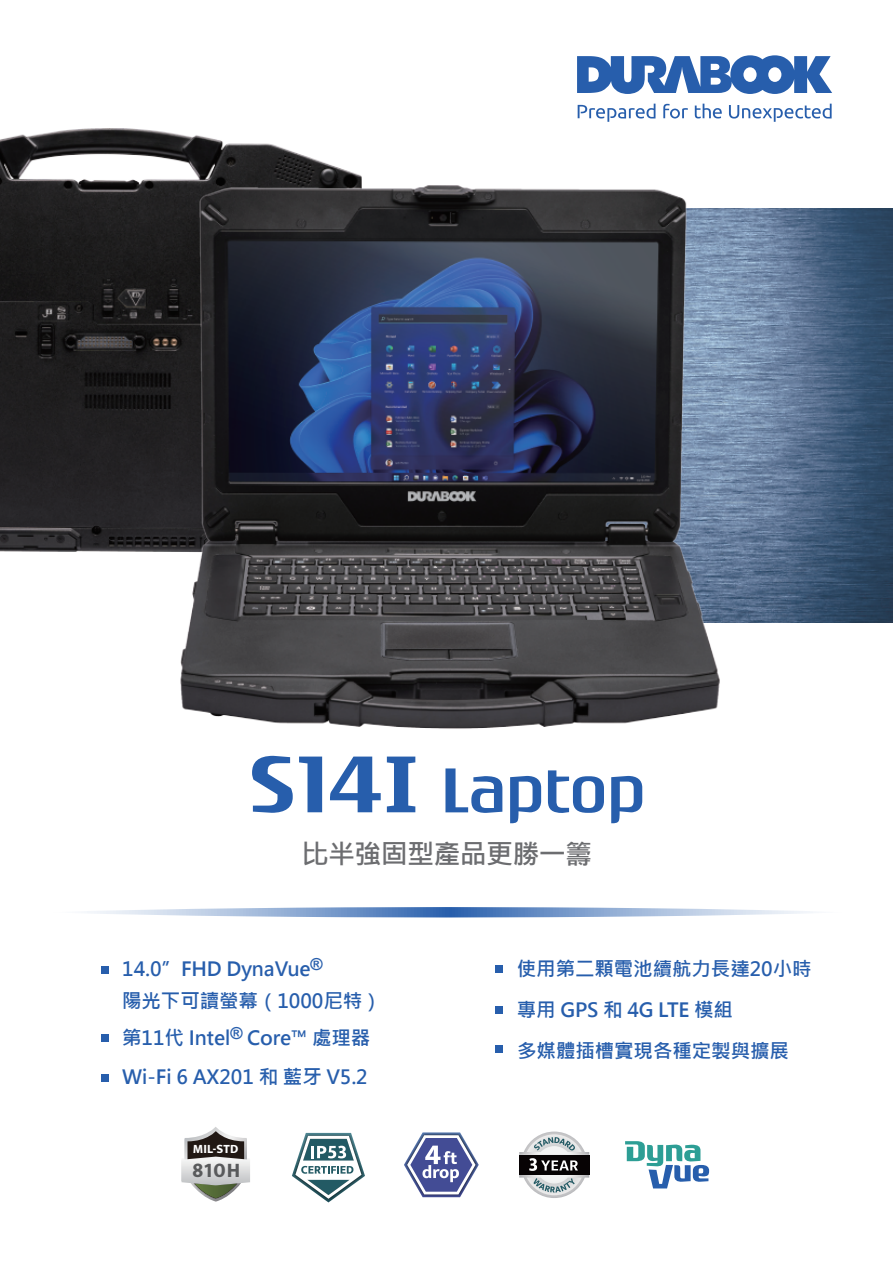
<style>
.page{position:relative;width:893px;height:1263px;background:#fff}
.page>*{position:absolute;margin:0;border:0;box-sizing:border-box;transform-origin:0 0}
.t1{font:700 27px "Microsoft Jheng Hei";letter-spacing:-.025em;color:#6c6d70}
.t2{font:800 20.55px "Mukta";color:#595a5c}
.t3{font:700 19.5px/31.5px "Microsoft Jheng Hei";letter-spacing:-.005em;color:#275eac}
.t4{font:800 12.6px "Mukta";letter-spacing:.01em;color:#fff}
</style>
<div class="page">
<svg style="left:577px;top:55px;width:255px;height:39px"></svg>
<svg style="left:695px;top:104px;width:27px;height:14px"></svg>
<svg style="left:663px;top:104px;width:25px;height:15px"></svg>
<svg style="left:578px;top:104px;width:77px;height:15px"></svg>
<svg style="left:729px;top:104px;width:103px;height:15px"></svg>
<svg style="left:87px;top:907px;width:726px;height:10px"></svg>
<div style="left:101px;top:966px;width:8px;height:7px;background:#275eac"></div>
<div style="left:101px;top:1034px;width:8px;height:8px;background:#275eac"></div>
<div style="left:495px;top:1006px;width:8px;height:8px;background:#275eac"></div>
<div style="left:495px;top:965px;width:8px;height:8px;background:#275eac"></div>
<div style="left:101px;top:1074px;width:8px;height:7px;background:#275eac"></div>
<svg style="left:445px;top:779px;width:57px;height:34px"></svg>
<svg style="left:510px;top:779px;width:31px;height:44px"></svg>
<svg style="left:611px;top:779px;width:31px;height:44px"></svg>
<svg style="left:548px;top:779px;width:56px;height:34px"></svg>
<svg style="left:252px;top:779px;width:41px;height:34px"></svg>
<svg style="left:307px;top:779px;width:15px;height:33px"></svg>
<svg style="left:330px;top:779px;width:51px;height:33px"></svg>
<svg style="left:387px;top:779px;width:28px;height:33px"></svg>
<div style="left:495px;top:1044px;width:8px;height:8px;background:#275eac"></div>
<svg style="left:625px;top:1141px;width:84px;height:47px"></svg>
<svg style="left:404px;top:1132px;width:75px;height:65px"></svg>
<svg style="left:519px;top:1131px;width:70px;height:67px"></svg>
<svg style="left:292px;top:1133px;width:73px;height:69px"></svg>
<svg style="left:181px;top:1127px;width:69px;height:74px"></svg>
<img style="left:0;top:119px;width:893px;height:660px">
<h1 class="t1" style="left:302px;top:837px;width:292px">比半強固型產品更勝一籌</h1>
<p class="t3" style="left:122px;top:953px;width:261px">14.0”FHD DynaVue<sup>®<br></sup>陽光下可讀螢幕（1000尼特）</p>
<p class="t3" style="left:122px;top:1017px;width:250px;line-height:39.8px">第11代 Intel<sup>®</sup> Core™ 處理器<br>Wi-Fi 6 AX201 和 藍牙 V5.2</p>
<p class="t4" style="left:193px;top:1141px;width:47px">MIL-STD</p>
<p class="t2" style="left:192px;top:1158px;width:49px">810H</p>
<p class="t3" style="left:517px;top:953px;width:296px">使用第二顆電池續航力長達20小時</p>
<p class="t3" style="left:517px;top:994px;width:218px">專用 GPS 和 4G LTE 模組</p>
<p class="t3" style="left:517px;top:1035px;width:273px">多媒體插槽實現各種定製與擴展</p>
</div>
